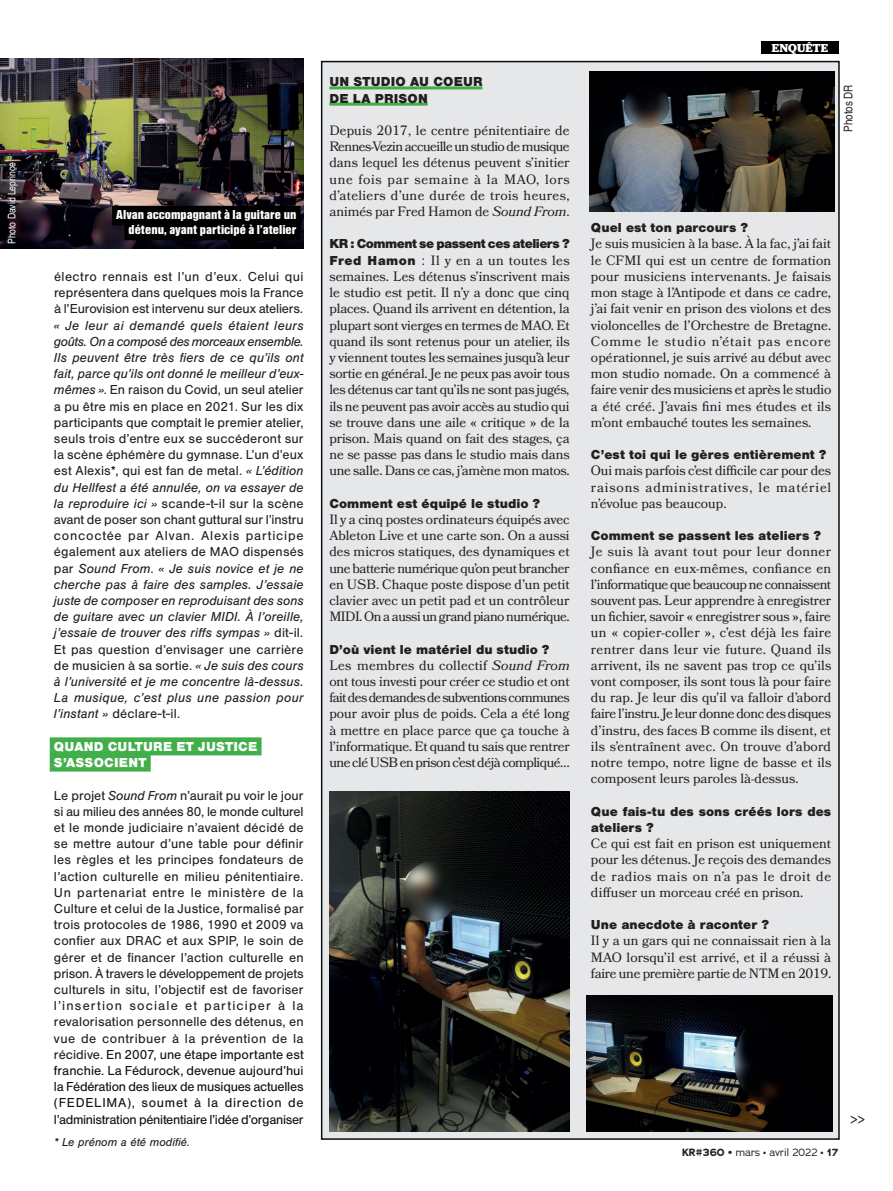
<style>
.page{position:relative;width:893px;height:1191px;background:#fff}
.page>*{position:absolute;margin:0;border:0;box-sizing:border-box;transform-origin:0 0}
.t1{font:13.5px/16.2px "Bookmania";color:#231f20;text-align:justify}
.t2{font:13.5px/16.2px "Nimbus San";letter-spacing:.01em;color:#231f20;text-align:justify}
.t3{font:900 13.5px/16.2px "Nimbus San";color:#231f20}
.t4{font:900 condensed 13.5px/15px "Nimbus Sans T";color:#fff;text-align:right}
.t5{font:900 13.5px/16.2px "Nimbus San";letter-spacing:.02em;color:#fff}
.t6{font:900 13.5px "Nimbus San";letter-spacing:-.04em;color:#231f20}
.t7{font:13.5px "Adrianna";color:#231f20}
.t8{font:italic 12px "Nimbus San";color:#231f20}
.t9{font:12px "Nimbus San Con L";letter-spacing:-.005em;color:#231f20}
.t10{font:700 12px "Jubilat";color:#fff}
.t11{font:10.5px "Adrianna";color:#231f20}
.t12{font:10.5px "Nimbus San Con L";color:#fff}
.s1{font-style:italic}
.s2{color:#101316}
.s3{font-family:"Nimbus San";font-weight:900}
.s4{font-family:"Nimbus San"}
.s5{font-weight:700}
</style>
<div class="page">
<div style="left:761px;top:41px;width:78px;height:13px;background:#000"></div>
<div style="left:50px;top:737px;width:212px;height:14px;background:#40ae49"></div>
<hr style="left:50px;top:751px;width:212px;height:4px;background:#40ae49">
<div style="left:50px;top:753px;width:101px;height:14px;background:#40ae49"></div>
<svg style="left:50px;top:767px;width:101px;height:4px"></svg>
<img style="left:0;top:59px;width:304px;height:189px">
<div style="left:321px;top:61px;width:519px;height:1078px;background:#e6e7e9;border:2px solid #0a0d11"></div>
<hr style="left:329px;top:86px;width:153px;height:3px;background:#40ae49">
<hr style="left:329px;top:103px;width:99px;height:3px;background:#40ae49">
<img style="left:330px;top:791px;width:239px;height:340px">
<img style="left:589px;top:72px;width:246px;height:140px">
<img style="left:587px;top:995px;width:245px;height:136px">
<div style="left:112px;top:206px;width:189px;height:13px;background:#000"></div>
<div style="left:112px;top:219px;width:189px;height:6px;background:#000"></div>
<div style="left:124px;top:221px;width:177px;height:13px;background:#000"></div>
<div style="left:124px;top:234px;width:177px;height:6px;background:#000"></div>
<p class="t12" style="left:4px;top:244px;width:83px;rotate:-90deg">Photo David Leprince</p>
<p class="t4" style="left:116px;top:207px;width:182px">Alvan accompagnant à la guitare un détenu, ayant participé à l’atelier</p>
<p class="t2" style="left:54px;top:268px;width:251px">électro rennais est l’un d’eux. Celui qui représentera dans quelques mois la France à l’Eurovision est intervenu sur deux ateliers<span class="s1">. « Je leur ai demandé quels étaient leurs goûts. On a composé des morceaux ensemble.<br>Ils peuvent être très fiers de ce qu’ils ont fait, parce qu’ils ont donné le meilleur d’eux&shy;mêmes »</span>. En raison du Covid, un seul atelier a pu être mis en place en 2021. Sur les dix participants que comptait le premier atelier, seuls trois d’entre eux se succéderont sur la scène éphémère du gymnase. L’un d’eux est Alexis*, qui est fan de metal. <span class="s1">« L’édition du Hellfest a été annulée, on va essayer de la reproduire ici »</span> scande-t-il sur la scène avant de poser son chant guttural sur l’instru concoctée par Alvan. Alexis participe également aux ateliers de MAO dispensés par <span class="s1">Sound From</span>. <span class="s1">« Je suis novice et je ne cherche pas à faire des samples. J’essaie juste de composer en reproduisant des sons de guitare avec un clavier MIDI. À l’oreille, j’essaie de trouver des riffs sympas »</span> dit-il<span class="s1">.<br></span>Et pas question d’envisager une carrière de musicien à sa sortie. <span class="s1">« Je suis des cours à l’université et je me concentre là-dessus.<br>La musique, c’est plus une passion pour l’instant »</span> déclare-t-il.</p>
<p class="t5" style="left:54px;top:738px;width:205px">QUAND CULTURE ET JUSTICE<br>S’ASSOCIENT</p>
<p class="t2" style="left:54px;top:787px;width:251px">Le projet <span class="s1">Sound From</span> n’aurait pu voir le jour si au milieu des années 80, le monde culturel et le monde judiciaire n’avaient décidé de se mettre autour d’une table pour définir les règles et les principes fondateurs de l’action culturelle en milieu pénitentiaire.<br>Un partenariat entre le ministère de la Culture et celui de la Justice, formalisé par trois protocoles de 1986, 1990 et 2009 va confier aux DRAC et aux SPIP, le soin de gérer et de financer l’action culturelle en prison. À travers le développement de projets culturels in situ, l’objectif est de favoriser l’insertion sociale et participer à la revalorisation personnelle des détenus, en vue de contribuer à la prévention de la récidive. <span class="s2">En 2007, une étape importante est franchie. La Fédurock, devenue aujourd’hui la Fédération des lieux de musiques actuelles (FEDELIMA), soumet à la direction de l’administration pénitentiaire l’idée d’organiser</span></p>
<p class="t8" style="left:54px;top:1135px;width:138px">* Le prénom a été modifié.</p>
<p class="t3" style="left:329px;top:74px;width:155px">UN STUDIO AU COEUR<br>DE LA PRISON</p>
<p class="t1" style="left:329px;top:122px;width:242px">Depuis 2017, le centre pénitentiaire de Rennes-Vezin accueille un studio de musique dans lequel les détenus peuvent s’initier une fois par semaine à la MAO, lors d’ateliers d’une durée de trois heures, animés par Fred Hamon de <span class="s1">Sound From</span>.</p>
<p class="t6" style="left:329px;top:236px;width:242px">KR : Comment se passent ces ateliers ?</p>
<p class="t1" style="left:329px;top:252px;width:242px"><span class="s3">Fred Hamon</span> <span class="s4">:</span> Il y en a un toutes les semaines. Les détenus s’inscrivent mais le studio est petit. Il n’y a donc que cinq places. Quand ils arrivent en détention, la plupart sont vierges en termes de MAO. Et quand ils sont retenus pour un atelier, ils y viennent toutes les semaines jusqu’à leur sortie en général. Je ne peux pas avoir tous les détenus car tant qu’ils ne sont pas jugés, ils ne peuvent pas avoir accès au studio qui se trouve dans une aile « critique » de la prison. Mais quand on fait des stages, ça ne se passe pas dans le studio mais dans une salle. Dans ce cas, j’amène mon matos.</p>
<p class="t3" style="left:329px;top:495px;width:212px">Comment est équipé le studio ?</p>
<p class="t1" style="left:329px;top:511px;width:242px">Il y a cinq postes ordinateurs équipés avec Ableton Live et une carte son. On a aussi des micros statiques, des dynamiques et une batterie numérique qu’on peut brancher en USB. Chaque poste dispose d’un petit clavier avec un petit pad et un contrôleur MIDI. On a aussi un grand piano numérique.</p>
<p class="t3" style="left:329px;top:641px;width:222px">D’où vient le matériel du studio ?</p>
<p class="t1" style="left:329px;top:657px;width:242px">Les membres du collectif <span class="s1">Sound From </span>ont tous investi pour créer ce studio et ont fait des demandes de subventions communes pour avoir plus de poids. Cela a été long à mettre en place parce que ça touche à l’informatique. Et quand tu sais que rentrer une clé USB en prison c’est déjà compliqué…</p>
<p class="t10" style="left:772px;top:40px;width:58px">ENQUÊTE</p>
<p class="t9" style="left:840px;top:132px;width:49px;rotate:-90deg">Photos DR</p>
<p class="t3" style="left:591px;top:220px;width:159px">Quel est ton parcours ?</p>
<p class="t1" style="left:591px;top:236px;width:242px">Je suis musicien à la base. À la fac, j’ai fait le CFMI qui est un centre de formation pour musiciens intervenants. Je faisais mon stage à l’Antipode et dans ce cadre, j’ai fait venir en prison des violons et des violoncelles de l’Orchestre de Bretagne.<br>Comme le studio n’était pas encore opérationnel, je suis arrivé au début avec mon studio nomade. On a commencé à faire venir des musiciens et après le studio a été créé. J’avais fini mes études et ils m’ont embauché toutes les semaines.</p>
<p class="t3" style="left:591px;top:446px;width:237px">C’est toi qui le gères entièrement ?</p>
<p class="t1" style="left:591px;top:462px;width:242px">Oui mais parfois c’est difficile car pour des raisons administratives, le matériel n’évolue pas beaucoup.</p>
<p class="t3" style="left:591px;top:527px;width:232px">Comment se passent les ateliers ?</p>
<p class="t1" style="left:591px;top:543px;width:242px">Je suis là avant tout pour leur donner confiance en eux-mêmes, confiance en l’informatique que beaucoup ne connaissent souvent pas. Leur apprendre à enregistrer un fichier, savoir « enregistrer sous », faire un « copier-coller », c’est déjà les faire rentrer dans leur vie future. Quand ils arrivent, ils ne savent pas trop ce qu’ils vont composer, ils sont tous là pour faire du rap. Je leur dis qu’il va falloir d’abord faire l’instru. Je leur donne donc des disques d’instru, des faces B comme ils disent, et ils s’entraînent avec. On trouve d’abord notre tempo, notre ligne de basse et ils composent leurs paroles là-dessus.</p>
<p class="t3" style="left:591px;top:803px;width:242px">Que fais-tu des sons créés lors des ateliers ?</p>
<p class="t1" style="left:591px;top:835px;width:242px">Ce qui est fait en prison est uniquement pour les détenus. Je reçois des demandes de radios mais on n’a pas le droit de diffuser un morceau créé en prison.</p>
<p class="t3" style="left:591px;top:916px;width:180px">Une anecdote à raconter ?</p>
<p class="t1" style="left:591px;top:932px;width:242px">Il y a un gars qui ne connaissait rien à la MAO lorsqu’il est arrivé, et il a réussi à faire une première partie de NTM en 2019.</p>
<p class="t11" style="left:682px;top:1145px;width:158px"><span class="s5">KR#360 •</span> mars • avril 2022 • <span class="s5">17</span></p>
<p class="t7" style="left:850px;top:1110px;width:16px">&gt;&gt;</p>
</div>
